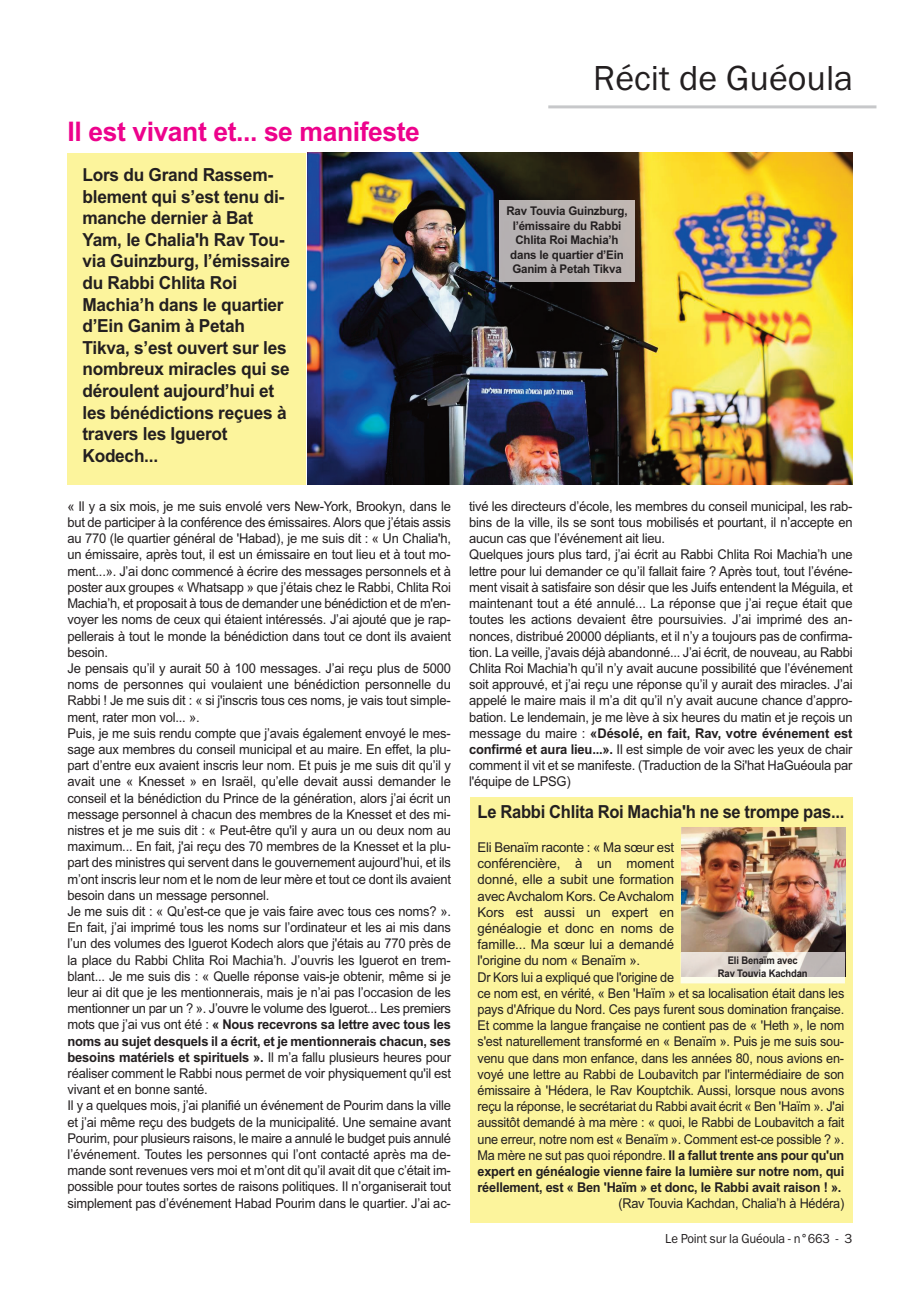
<style>
.page{position:relative;width:920px;height:1290px;background:#fff}
.page>*{position:absolute;margin:0;border:0;box-sizing:border-box;transform-origin:0 0}
.t1{font:36px "Franklin Gothic";color:#231f20}
.t2{font:700 27px "Arial";letter-spacing:-.015em;color:#ed028c}
.t3{font:700 18px/21.6px "Arial";letter-spacing:-.015em;color:#231f20;scale:.96 1}
.t4{font:700 18px "Arial";letter-spacing:-.015em;color:#231f20;scale:.92 1}
.t5{font:13.5px/16.2px "Arial";letter-spacing:-.015em;color:#231f20;scale:.96 1}
.t6{font:13.5px/16.2px "Arial";letter-spacing:-.015em;color:#231f20}
.t7{font:13.5px "Arial";letter-spacing:-.015em;color:#231f20;scale:.94 1}
.t8{font:13.5px "Franklin Gothic";letter-spacing:-.015em;color:#231f20;scale:.94 1}
.t9{font:700 12px/14.4px "Arial";letter-spacing:-.015em;color:#231f20;text-align:center;scale:.96 1}
.t10{font:700 10.5px/12.6px "Arial";letter-spacing:-.015em;color:#231f20;text-align:center;scale:.9 1}
.s1{font-weight:700}
</style>
<div class="page">
<hr style="left:548px;top:105px;width:328px;height:3px;background:#c7c8ca">
<img style="left:307px;top:153px;width:545px;height:331px">
<div style="left:68px;top:153px;width:238px;height:331px;background:#fcf49c"></div>
<div style="left:500px;top:200px;width:134px;height:82px;background:#b7b1b1"></div>
<div style="left:470px;top:797px;width:382px;height:425px;background:#fcf49c"></div>
<img style="left:682px;top:827px;width:163px;height:125px">
<svg style="left:681px;top:952px;width:164px;height:31px"></svg>
<img style="left:682px;top:952px;width:163px;height:25px">
<h2 class="t2" style="left:68px;top:116px;width:354px">Il est vivant et... se manifeste</h2>
<p class="t3" style="left:82px;top:164px;width:218px">Lors du Grand Rassem&shy;blement qui s’est tenu di&shy;manche dernier à Bat<br>Yam, le Chalia'h Rav Tou&shy;via Guinzburg, l’émissaire du Rabbi Chlita Roi<br>Machia’h dans le quartier d’Ein Ganim à Petah<br>Tikva, s’est ouvert sur les nombreux miracles qui se déroulent aujourd’hui et les bénédictions reçues à travers les Iguerot<br>Kodech...</p>
<h1 class="t1" style="left:593px;top:56px;width:262px">Récit de Guéoula</h1>
<p class="t9" style="left:506px;top:204px;width:128px">Rav Touvia Guinzburg, l’émissaire du Rabbi<br>Chlita Roi Machia’h dans le quartier d’Ein<br>Ganim à Petah Tikva</p>
<p class="t5" style="left:67px;top:498px;width:401px">« Il y a six mois, je me suis envolé vers New-York, Brookyn, dans le but de participer à la conférence des émissaires. Alors que j’étais assis au 770 (le quartier général de 'Habad), je me suis dit : « Un Chalia'h, un émissaire, après tout, il est un émissaire en tout lieu et à tout mo&shy;ment...». J’ai donc commencé à écrire des messages personnels et à poster aux groupes « Whatsapp » que j’étais chez le Rabbi, Chlita Roi Machia’h, et proposait à tous de demander une bénédiction et de m'en&shy;voyer les noms de ceux qui étaient intéressés. J’ai ajouté que je rap&shy;pellerais à tout le monde la bénédiction dans tout ce dont ils avaient besoin.<br>Je pensais qu’il y aurait 50 à 100 messages. J’ai reçu plus de 5000 noms de personnes qui voulaient une bénédiction personnelle du Rabbi ! Je me suis dit : « si j'inscris tous ces noms, je vais tout simple&shy;ment, rater mon vol... ».<br>Puis, je me suis rendu compte que j’avais également envoyé le mes&shy;sage aux membres du conseil municipal et au maire. En effet, la plu&shy;part d’entre eux avaient inscris leur nom. Et puis je me suis dit qu’il y avait une « Knesset » en Israël, qu’elle devait aussi demander le conseil et la bénédiction du Prince de la génération, alors j’ai écrit un message personnel à chacun des membres de la Knesset et des mi&shy;nistres et je me suis dit : « Peut-être qu'il y aura un ou deux nom au maximum... En fait, j'ai reçu des 70 membres de la Knesset et la plu&shy;part des ministres qui servent dans le gouvernement aujourd’hui, et ils m’ont inscris leur nom et le nom de leur mère et tout ce dont ils avaient besoin dans un message personnel.<br>Je me suis dit : « Qu’est-ce que je vais faire avec tous ces noms? ».<br>En fait, j’ai imprimé tous les noms sur l’ordinateur et les ai mis dans l’un des volumes des Iguerot Kodech alors que j'étais au 770 près de la place du Rabbi Chlita Roi Machia’h. J’ouvris les Iguerot en trem&shy;blant... Je me suis dis : « Quelle réponse vais-je obtenir, même si je leur ai dit que je les mentionnerais, mais je n’ai pas l’occasion de les mentionner un par un ? ». J’ouvre le volume des Iguerot... Les premiers mots que j’ai vus ont été : <span class="s1">« Nous recevrons sa lettre avec tous les noms au sujet desquels il a écrit, et je mentionnerais chacun, ses besoins matériels et spirituels ».</span> Il m’a fallu plusieurs heures pour réaliser comment le Rabbi nous permet de voir physiquement qu'il est vivant et en bonne santé.<br>Il y a quelques mois, j’ai planifié un événement de Pourim dans la ville et j’ai même reçu des budgets de la municipalité. Une semaine avant Pourim, pour plusieurs raisons, le maire a annulé le budget puis annulé l’événement. Toutes les personnes qui l’ont contacté après ma de&shy;mande sont revenues vers moi et m’ont dit qu’il avait dit que c’était im&shy;possible pour toutes sortes de raisons politiques. Il n’organiserait tout simplement pas d’événement Habad Pourim dans le quartier. J’ai ac-</p>
<p class="t5" style="left:469px;top:498px;width:401px">tivé les directeurs d’école, les membres du conseil municipal, les rab&shy;bins de la ville, ils se sont tous mobilisés et pourtant, il n’accepte en aucun cas que l’événement ait lieu.<br>Quelques jours plus tard, j’ai écrit au Rabbi Chlita Roi Machia’h une lettre pour lui demander ce qu’il fallait faire ? Après tout, tout l’événe&shy;ment visait à satisfaire son désir que les Juifs entendent la Méguila, et maintenant tout a été annulé... La réponse que j’ai reçue était que toutes les actions devaient être poursuivies. J’ai imprimé des an&shy;nonces, distribué 20000 dépliants, et il n’y a toujours pas de confirma&shy;tion. La veille, j’avais déjà abandonné... J’ai écrit, de nouveau, au Rabbi Chlita Roi Machia’h qu’il n’y avait aucune possibilité que l’événement soit approuvé, et j’ai reçu une réponse qu’il y aurait des miracles. J’ai appelé le maire mais il m’a dit qu’il n’y avait aucune chance d’appro&shy;bation. Le lendemain, je me lève à six heures du matin et je reçois un message du maire : <span class="s1">«Désolé, en fait, Rav, votre événement est confirmé et aura lieu...».</span> Il est simple de voir avec les yeux de chair comment il vit et se manifeste. (Traduction de la Si'hat HaGuéoula par l'équipe de LPSG)</p>
<p class="t8" style="left:665px;top:1230px;width:201px">Le Point sur la Guéoula - n°663 - 3</p>
<h3 class="t4" style="left:477px;top:801px;width:400px">Le Rabbi Chlita Roi Machia'h ne se trompe pas...</h3>
<p class="t6" style="left:477px;top:839px;width:368px">Eli Benaïm raconte : « Ma sœur est<br>conférencière, à un moment<br>donné, elle a subit une formation<br>avec Avchalom Kors. Ce Avchalom<br>Kors est aussi un expert en<br>généalogie et donc en noms de<br>famille... Ma sœur lui a demandé<br>l'origine du nom « Benaïm ».<br>Dr Kors lui a expliqué que l'origine de<br>ce nom est, en vérité, « Ben 'Haïm » et sa localisation était dans les pays d'Afrique du Nord. Ces pays furent sous domination française.<br>Et comme la langue française ne contient pas de « 'Heth », le nom s'est naturellement transformé en « Benaïm ». Puis je me suis sou&shy;venu que dans mon enfance, dans les années 80, nous avions en&shy;voyé une lettre au Rabbi de Loubavitch par l'intermédiaire de son émissaire à 'Hédera, le Rav Kouptchik. Aussi, lorsque nous avons reçu la réponse, le secrétariat du Rabbi avait écrit « Ben 'Haïm ». J'ai aussitôt demandé à ma mère : « quoi, le Rabbi de Loubavitch a fait une erreur, notre nom est « Benaïm ». Comment est-ce possible ? ».<br>Ma mère ne sut pas quoi répondre. <span class="s1">Il a fallut trente ans pour qu'un expert en généalogie vienne faire la lumière sur notre nom, qui réellement, est « Ben 'Haïm » et donc, le Rabbi avait raison ! ».</span></p>
<p class="t7" style="left:618px;top:1196px;width:242px">(Rav Touvia Kachdan, Chalia’h à Hédéra)</p>
<p class="t10" style="left:718px;top:954px;width:101px">Eli Benaïm avec<br>Rav Touvia Kachdan</p>
</div>
